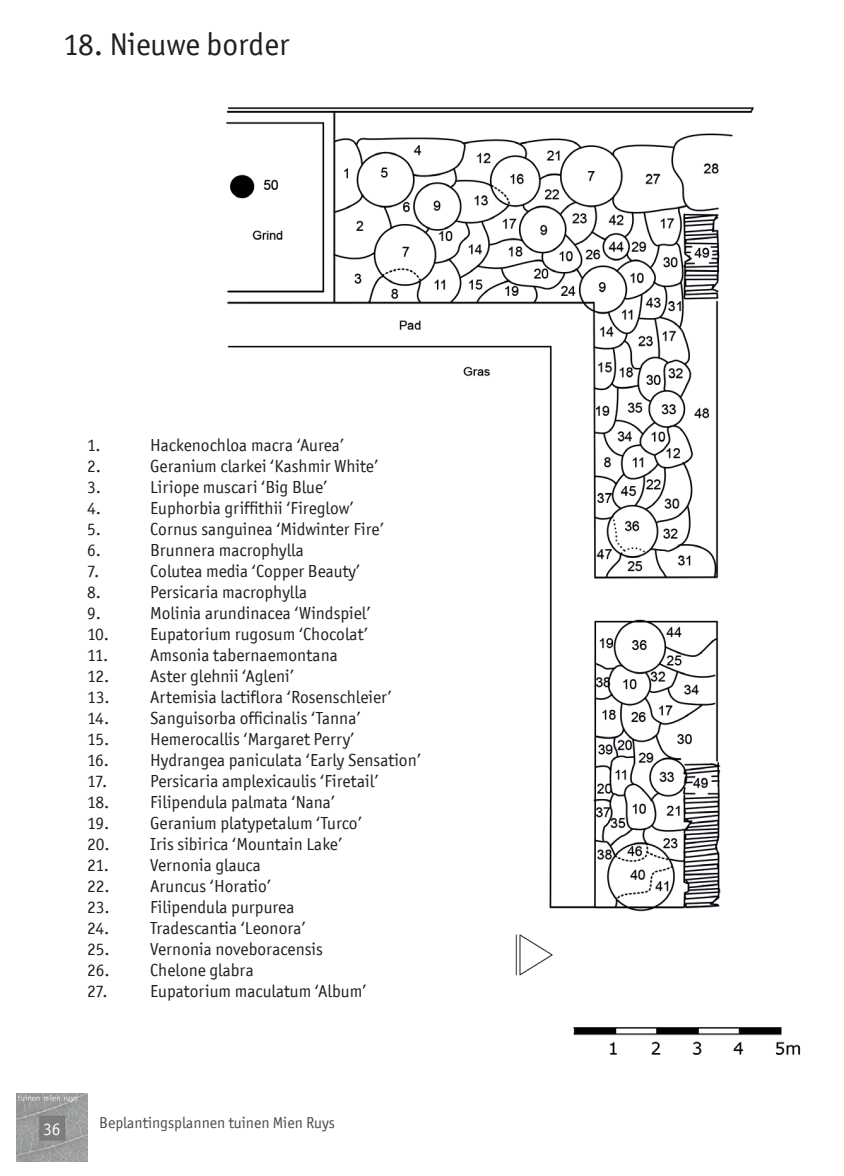
<style>
.page{position:relative;width:844px;height:1176px;background:#fff}
.page>*{position:absolute;margin:0;border:0;box-sizing:border-box;transform-origin:0 0}
.t1{font:31.5px "Officina San ITC";color:#231f20}
.t2{font:17.5px/21px "Officina San ITC";color:#231f20}
.t3{font:17.5px "Officina San ITC";color:#fff}
.t4{font:15.75px "Officina San ITC";color:#4b4c4d}
</style>
<div class="page">
<img style="left:16px;top:1093px;width:71px;height:68px">
<img style="left:226px;top:107px;width:528px;height:804px">
<img style="left:573px;top:1027px;width:228px;height:28px">
<div style="left:263px;top:729px;width:221px;height:171px;background:#fff"></div>
<img style="left:515px;top:934px;width:38px;height:42px">
<h1 class="t1" style="left:63px;top:26px;width:228px">18. Nieuwe border</h1>
<p class="t2" style="left:87px;top:435px;width:15px">1.</p>
<p class="t2" style="left:150px;top:435px;width:195px">Hackenochloa macra ‘Aurea’</p>
<p class="t2" style="left:87px;top:456px;width:15px">2.</p>
<p class="t2" style="left:150px;top:456px;width:230px">Geranium clarkei ‘Kashmir White’</p>
<p class="t2" style="left:87px;top:477px;width:15px">3.</p>
<p class="t2" style="left:150px;top:477px;width:179px">Liriope muscari ‘Big Blue’</p>
<p class="t2" style="left:87px;top:498px;width:15px">4.</p>
<p class="t2" style="left:150px;top:498px;width:205px">Euphorbia griffithii ‘Fireglow’</p>
<p class="t2" style="left:87px;top:519px;width:15px">5.</p>
<p class="t2" style="left:150px;top:519px;width:235px">Cornus sanguinea ‘Midwinter Fire’</p>
<p class="t2" style="left:87px;top:540px;width:15px">6.</p>
<p class="t2" style="left:150px;top:540px;width:155px">Brunnera macrophylla</p>
<p class="t2" style="left:87px;top:561px;width:14px">7.</p>
<p class="t2" style="left:150px;top:561px;width:211px">Colutea media ‘Copper Beauty’</p>
<p class="t2" style="left:87px;top:582px;width:15px">8.</p>
<p class="t2" style="left:150px;top:582px;width:158px">Persicaria macrophylla</p>
<p class="t2" style="left:87px;top:603px;width:15px">9.</p>
<p class="t2" style="left:150px;top:603px;width:222px">Molinia arundinacea ‘Windspiel’</p>
<p class="t2" style="left:87px;top:624px;width:282px">10. Eupatorium rugosum ‘Chocolat’</p>
<p class="t2" style="left:87px;top:645px;width:252px">11. Amsonia tabernaemontana</p>
<p class="t2" style="left:87px;top:666px;width:208px">12. Aster glehnii ‘Agleni’</p>
<p class="t2" style="left:87px;top:687px;width:306px">13. Artemisia lactiflora ‘Rosenschleier’</p>
<p class="t2" style="left:87px;top:708px;width:275px">14. Sanguisorba officinalis ‘Tanna’</p>
<p class="t2" style="left:87px;top:729px;width:269px">15. Hemerocallis ‘Margaret Perry’</p>
<p class="t2" style="left:87px;top:750px;width:335px">16. Hydrangea paniculata ‘Early Sensation’<br>17.</p>
<p class="t2" style="left:150px;top:771px;width:230px">Persicaria amplexicaulis ‘Firetail’</p>
<p class="t2" style="left:87px;top:792px;width:249px">18. Filipendula palmata ‘Nana’</p>
<p class="t2" style="left:87px;top:813px;width:276px">19. Geranium platypetalum ‘Turco’</p>
<p class="t2" style="left:87px;top:834px;width:257px">20. Iris sibirica ‘Mountain Lake’</p>
<p class="t2" style="left:87px;top:855px;width:175px">21. Vernonia glauca</p>
<p class="t2" style="left:87px;top:876px;width:185px">22. Aruncus ‘Horatio’</p>
<p class="t2" style="left:87px;top:897px;width:209px">23. Filipendula purpurea</p>
<p class="t2" style="left:87px;top:918px;width:220px">24. Tradescantia ‘Leonora’</p>
<p class="t2" style="left:87px;top:939px;width:237px">25. Vernonia noveboracensis</p>
<p class="t2" style="left:87px;top:960px;width:168px">26. Chelone glabra<br>27.</p>
<p class="t2" style="left:150px;top:981px;width:218px">Eupatorium maculatum ‘Album’</p>
<p class="t3" style="left:43px;top:1119px;width:19px">36</p>
<p class="t4" style="left:99px;top:1113px;width:237px">Beplantingsplannen tuinen Mien Ruys</p>
</div>
